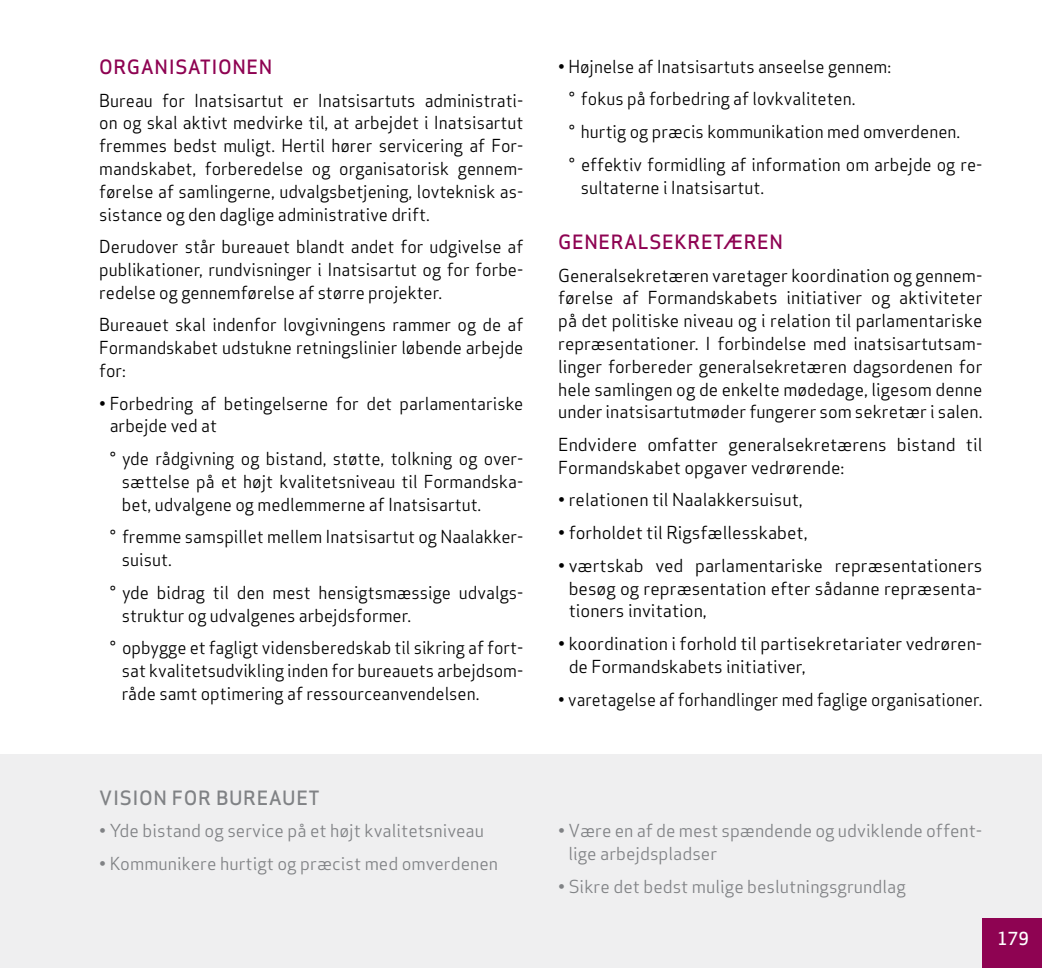
<style>
.page{position:relative;width:1042px;height:968px;background:#fff}
.page>*{position:absolute;margin:0;border:0;box-sizing:border-box;transform-origin:0 0}
.t1{font:500 19.25px "Apex Sans";letter-spacing:.03em;color:#8e0352}
.t2{font:500 19.25px "Apex Sans";letter-spacing:.03em;color:#808285}
.t3{font:17.5px/22.8px "Apex Sans";color:#000;text-align:justify}
.t4{font:17.5px/22.8px "Apex Sans";color:#808285}
.t5{font:17.5px "Apex Sans";color:#000;scale:.95 1}
.t6{font:500 17.5px "Apex Sans";color:#fff}
</style>
<div class="page">
<div style="left:0;top:754px;width:1042px;height:213px;background:#efeff0"></div>
<div style="left:982px;top:918px;width:60px;height:49px;background:#8e0352"></div>
<p class="t1" style="left:99px;top:50px;width:175px">ORGANISATIONEN</p>
<p class="t3" style="left:99px;top:87px;width:426px">Bureau for Inatsisartut er Inatsisartuts administrati&shy;on og skal aktivt medvirke til, at arbejdet i Inatsisartut fremmes bedst muligt. Hertil hører servicering af For&shy;mandskabet, forberedelse og organisatorisk gennem&shy;førelse af samlingerne, udvalgsbetjening, lovteknisk as&shy;sistance og den daglige administrative drift.</p>
<p class="t3" style="left:99px;top:234px;width:426px">Derudover står bureauet blandt andet for udgivelse af publikationer, rundvisninger i Inatsisartut og for forbe&shy;redelse og gennemførelse af større projekter.</p>
<p class="t3" style="left:99px;top:312px;width:426px">Bureauet skal indenfor lovgivningens rammer og de af Formandskabet udstukne retningslinier løbende arbejde for:</p>
<p class="t3" style="left:110px;top:390px;width:415px;text-indent:-11px">• Forbedring af betingelserne for det parlamentariske arbejde ved at</p>
<p class="t3" style="left:122px;top:445px;width:403px;text-indent:-12px">° yde rådgivning og bistand, støtte, tolkning og over&shy;sættelse på et højt kvalitetsniveau til Formandska&shy;bet, udvalgene og medlemmerne af Inatsisartut.</p>
<p class="t3" style="left:122px;top:524px;width:403px;text-indent:-12px">° fremme samspillet mellem Inatsisartut og Naalakker&shy;suisut.</p>
<p class="t3" style="left:122px;top:579px;width:403px;text-indent:-12px">° yde bidrag til den mest hensigtsmæssige udvalgs&shy;struktur og udvalgenes arbejdsformer.</p>
<p class="t3" style="left:122px;top:634px;width:403px;text-indent:-12px">° opbygge et fagligt vidensberedskab til sikring af fort&shy;sat kvalitetsudvikling inden for bureauets arbejdsom&shy;råde samt optimering af ressourceanvendelsen.</p>
<p class="t2" style="left:99px;top:780px;width:222px">VISION FOR BUREAUET</p>
<p class="t4" style="left:99px;top:817px;width:386px">• Yde bistand og service på et højt kvalitetsniveau</p>
<p class="t4" style="left:99px;top:850px;width:400px">• Kommunikere hurtigt og præcist med omverdenen</p>
<p class="t3" style="left:569px;top:48px;width:415px;line-height:32.7px;text-align:left;text-indent:-11px">• Højnelse af Inatsisartuts anseelse gennem:<br>° fokus på forbedring af lovkvaliteten.<br>° hurtig og præcis kommunikation med omverdenen.<br>° effektiv formidling af information om arbejde og re-</p>
<p class="t3" style="left:581px;top:174px;width:185px">sultaterne i Inatsisartut.</p>
<p class="t1" style="left:558px;top:225px;width:226px">GENERALSEKRETÆREN</p>
<p class="t3" style="left:558px;top:262px;width:426px">Generalsekretæren varetager koordination og gennem&shy;førelse af Formandskabets initiativer og aktiviteter på det politiske niveau og i relation til parlamentariske repræsentationer. I forbindelse med inatsisartutsam&shy;linger forbereder generalsekretæren dagsordenen for hele samlingen og de enkelte mødedage, ligesom denne under inatsisartutmøder fungerer som sekretær i salen.</p>
<p class="t3" style="left:558px;top:431px;width:426px">Endvidere omfatter generalsekretærens bistand til<br>Formandskabet opgaver vedrørende:</p>
<p class="t3" style="left:558px;top:487px;width:246px">• relationen til Naalakkersuisut,</p>
<p class="t3" style="left:558px;top:519px;width:251px">• forholdet til Rigsfællesskabet,</p>
<p class="t3" style="left:569px;top:552px;width:415px;text-indent:-10px">• værtskab ved parlamentariske repræsentationers besøg og repræsentation efter sådanne repræsenta&shy;tioners invitation,</p>
<p class="t3" style="left:569px;top:630px;width:415px;text-indent:-10px">• koordination i forhold til partisekretariater vedrøren&shy;de Formandskabets initiativer,</p>
<p class="t5" style="left:558px;top:684px;width:448px">• varetagelse af forhandlinger med faglige organisationer.</p>
<p class="t4" style="left:568px;top:817px;width:416px;text-indent:-10px">• Være en af de mest spændende og udviklende offent&shy;lige arbejdspladser</p>
<p class="t4" style="left:558px;top:873px;width:349px">• Sikre det bedst mulige beslutningsgrundlag</p>
<p class="t6" style="left:997px;top:923px;width:33px">179</p>
</div>
